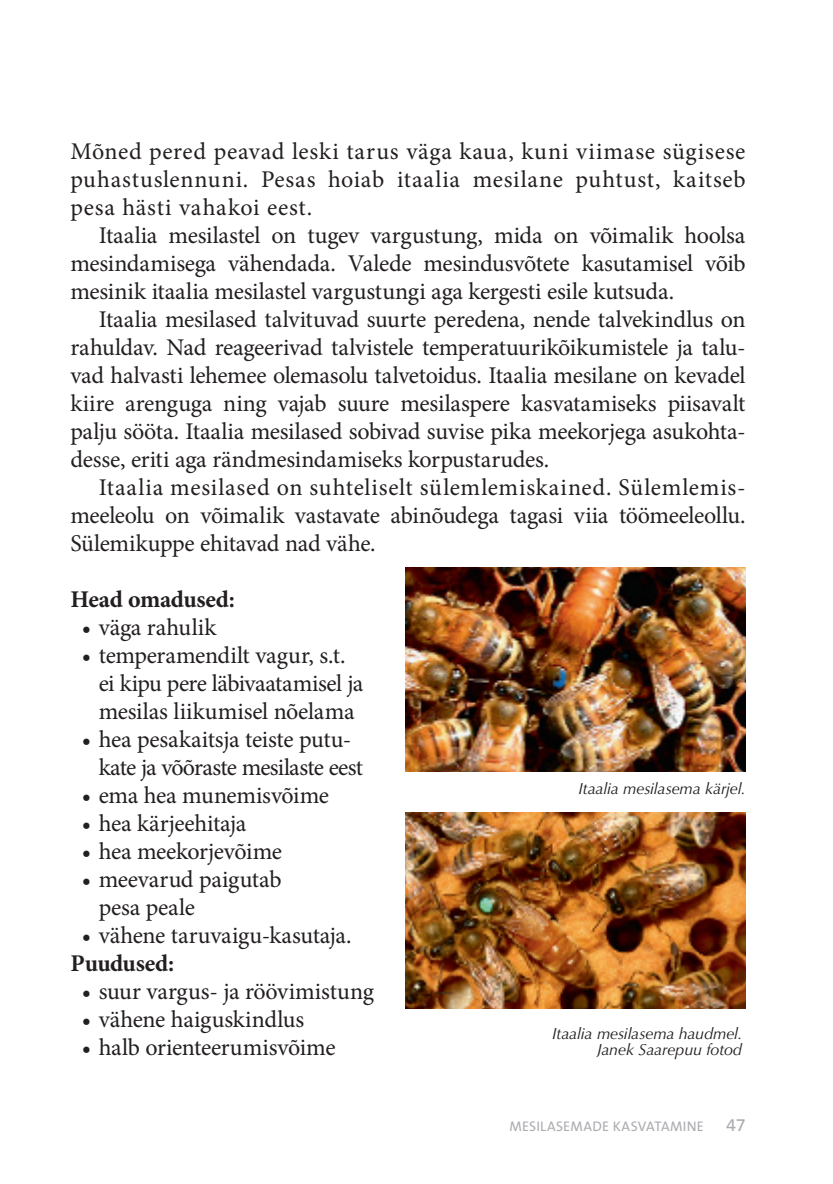
<style>
.page{position:relative;width:833px;height:1184px;background:#fff}
.page>*{position:absolute;margin:0;border:0;box-sizing:border-box;transform-origin:0 0}
.t1{font:24px/28px "Minion Pro";letter-spacing:-.01em;color:#231f20;text-align:justify}
.t2{font:700 24px "Minion Pro";letter-spacing:-.015em;color:#231f20}
.t3{font:italic 16px/16px "Optima LT Std";letter-spacing:-.01em;color:#231f20;text-align:right}
.t4{font:14px "The Sans B5 Plain";letter-spacing:.015em;color:#abacb0}
.s1{font-size:18px}
</style>
<div class="page">
<img style="left:405px;top:567px;width:340px;height:205px">
<img style="left:405px;top:812px;width:340px;height:196px">
<p class="t1" style="left:70px;top:137px;width:676px">Mõned pered peavad leski tarus väga kaua, kuni viimase sügisese puhastuslennuni. Pesas hoiab itaalia mesilane puhtust, kaitseb pesa hästi vahakoi eest.</p>
<p class="t1" style="left:70px;top:221px;width:676px;text-indent:28px">Itaalia mesilastel on tugev vargustung, mida on võimalik hoolsa mesindamisega vähendada. Valede mesindusvõtete kasutamisel võib mesinik itaalia mesilastel vargustungi aga kergesti esile kutsuda.</p>
<p class="t1" style="left:70px;top:306px;width:676px;text-indent:28px">Itaalia mesilased talvituvad suurte peredena, nende talvekindlus on rahuldav. Nad reageerivad talvistele temperatuurikõikumistele ja talu&shy;vad halvasti lehemee olemasolu talvetoidus. Itaalia mesilane on kevadel kiire arenguga ning vajab suure mesilaspere kasvatamiseks piisavalt palju sööta. Itaalia mesilased sobivad suvise pika meekorjega asukohta&shy;desse, eriti aga rändmesindamiseks korpustarudes.</p>
<p class="t1" style="left:70px;top:474px;width:676px;text-indent:28px">Itaalia mesilased on suhteliselt sülemlemiskained. Sülemlemis&shy;meeleolu on võimalik vastavate abinõudega tagasi viia töömeeleollu.<br>Sülemikuppe ehitavad nad vähe.</p>
<p class="t2" style="left:70px;top:583px;width:166px">Head omadused:</p>
<p class="t1" style="left:82px;top:614px;width:136px">• väga rahulik</p>
<p class="t1" style="left:99px;top:642px;width:266px;text-align:left;text-indent:-17px">• temperamendilt vagur, s.t. ei kipu pere läbivaatamisel ja mesilas liikumisel nõelama</p>
<p class="t1" style="left:99px;top:726px;width:266px;text-indent:-17px">• hea pesakaitsja teiste putu&shy;kate ja võõraste mesilaste eest</p>
<p class="t1" style="left:82px;top:782px;width:249px">• ema hea munemisvõime</p>
<p class="t1" style="left:82px;top:810px;width:166px">• hea kärjeehitaja</p>
<p class="t1" style="left:82px;top:838px;width:202px">• hea meekorjevõime</p>
<p class="t1" style="left:99px;top:866px;width:184px;text-indent:-17px">• meevarud paigutab pesa peale</p>
<p class="t1" style="left:82px;top:922px;width:271px">• vähene taruvaigu-kasutaja.</p>
<p class="t2" style="left:70px;top:947px;width:105px">Puudused:</p>
<p class="t1" style="left:82px;top:978px;width:294px">• suur vargus- ja röövimistung</p>
<p class="t1" style="left:82px;top:1006px;width:224px">• vähene haiguskindlus</p>
<p class="t1" style="left:82px;top:1034px;width:255px">• halb orienteerumisvõime</p>
<p class="t3" style="left:578px;top:781px;width:168px">Itaalia mesilasema kärjel.</p>
<p class="t3" style="left:552px;top:1026px;width:191px">Itaalia mesilasema haudmel.<br>Janek Saarepuu fotod</p>
<p class="t4" style="left:509px;top:1119px;width:237px">MESILASEMADE KASVATAMINE <span class="s1">47</span></p>
</div>
